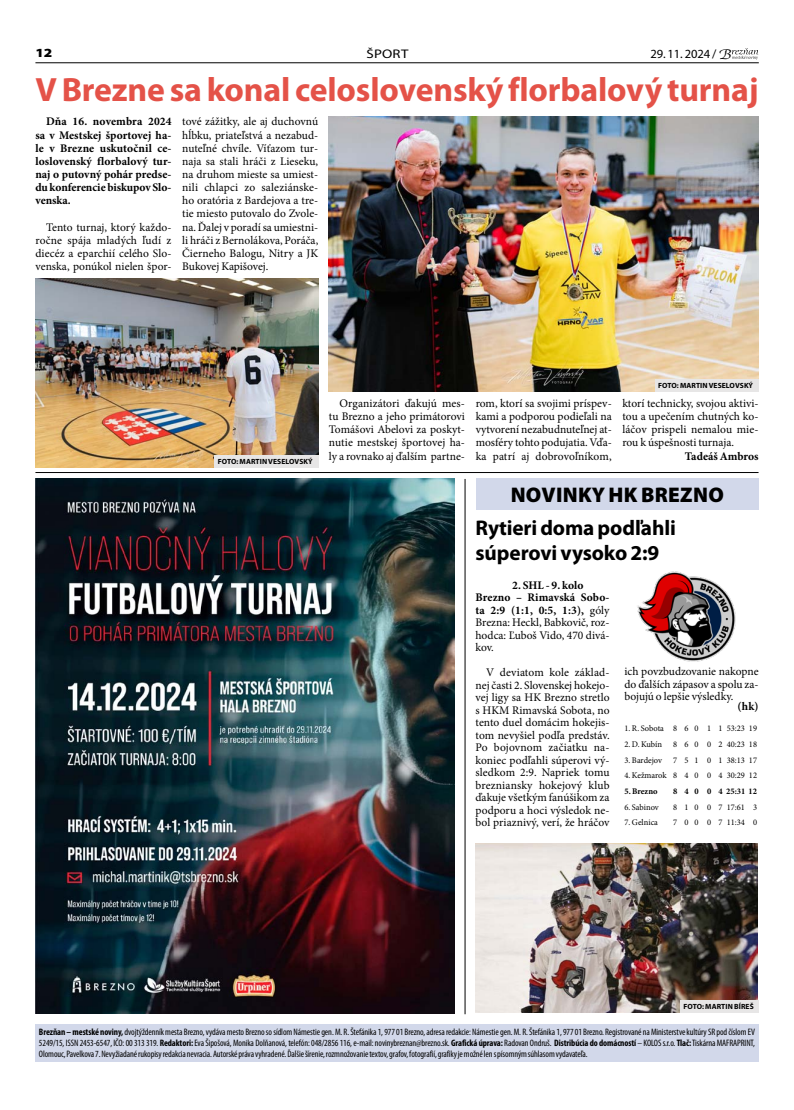
<style>
.page{position:relative;width:794px;height:1110px;background:#fff}
.page>*{position:absolute;margin:0;border:0;box-sizing:border-box;transform-origin:0 0}
.t1{font:700 33.75px "Myriad Pro";letter-spacing:-.005em;color:#e45248}
.t2{font:700 21.25px/25.5px "Myriad Pro";letter-spacing:-.005em;color:#000}
.t3{font:900 21.25px "Myriad Pro";letter-spacing:.015em;color:#000}
.t4{font:12.5px "Myriad Pro";letter-spacing:-.005em;color:#000}
.t5{font:12.5px "Myriad Pro";letter-spacing:-.005em;color:#000;scale:1.19 1}
.t6{font:900 12.5px "Myriad Pro";color:#000;scale:1.19 1}
.t7{font:11.62px/13.1px "Minion Pro";color:#000;text-align:justify}
.t8{font:700 11.62px/13.1px "Minion Pro";letter-spacing:-.005em;color:#000;text-align:justify}
.t9{font:condensed 9.38px/11.2px "Myriad Pro";letter-spacing:-.01em;color:#000;text-align:justify}
.t10{font:8.62px "Minion Pro";color:#000}
.t11{font:700 8.62px "Minion Pro";color:#000}
.t12{font:700 7.5px "Myriad Pro";letter-spacing:.015em;color:#000}
.s1{font-family:"Cerigo Swa Itc TEE";font-style:italic;font-size:13.38px}
.s2{font-weight:700}
</style>
<div class="page">
<hr style="left:35px;top:63px;width:723px;height:1px;background:#000">
<svg style="left:732px;top:48px;width:26px;height:12px"></svg>
<img style="left:476px;top:843px;width:281px;height:169px">
<img style="left:637px;top:571px;width:99px;height:91px">
<div style="left:35px;top:1024px;width:723px;height:37px;background:#d2d8ea"></div>
<img style="left:35px;top:478px;width:419px;height:535px">
<div style="left:680px;top:1000px;width:78px;height:12px;background:#e7e6e6"></div>
<img style="left:329px;top:116px;width:429px;height:275px">
<img style="left:35px;top:278px;width:283px;height:189px">
<div style="left:476px;top:478px;width:282px;height:31px;background:#d2d8ea"></div>
<div style="left:214px;top:455px;width:104px;height:12px;background:#e7e6e6"></div>
<div style="left:654px;top:379px;width:104px;height:12px;background:#e7e6e6"></div>
<hr style="left:465px;top:479px;width:1px;height:534px;background:#000">
<hr style="left:35px;top:472px;width:723px;height:1px;background:#000">
<p class="t5" style="left:366px;top:46px;width:8px">šport</p>
<h1 class="t1" style="left:35px;top:68px;width:724px">V Brezne sa konal celoslovenský florbalový turnaj</h1>
<p class="t6" style="left:35px;top:46px;width:16px">12</p>
<p class="t4" style="left:650px;top:46px;width:83px">29. 11. 2024 / <span class="s1">B</span></p>
<p class="t8" style="left:35px;top:115px;width:138px;text-indent:11px">Dňa 16. novembra 2024 sa v Mestskej športovej ha&shy;le v Brezne uskutočnil ce&shy;loslovenský florbalový tur&shy;naj o putovný pohár predse&shy;du konferencie biskupov Slo&shy;venska.</p>
<p class="t7" style="left:35px;top:220px;width:138px;text-indent:11px">Tento turnaj, ktorý každo&shy;ročne spája mladých ľudí z diecéz a eparchií celého Slo&shy;venska, ponúkol nielen špor-</p>
<p class="t7" style="left:182px;top:115px;width:138px">tové zážitky, ale aj duchovnú hĺbku, priateľstvá a nezabud&shy;nuteľné chvíle. Víťazom tur&shy;naja sa stali hráči z Lieseku, na druhom mieste sa umiest&shy;nili chlapci zo saleziánske&shy;ho oratória z Bardejova a tre&shy;tie miesto putovalo do Zvole&shy;na. Ďalej v poradí sa umiestni&shy;li hráči z Bernolákova, Poráča, Čierneho Balogu, Nitry a JK Bukovej Kapišovej.</p>
<p class="t12" style="left:218px;top:456px;width:96px">FOTO: MARTIN VESELOVSKÝ</p>
<p class="t12" style="left:658px;top:380px;width:96px">FOTO: MARTIN VESELOVSKÝ</p>
<p class="t7" style="left:329px;top:396px;width:138px;text-indent:11px">Organizátori ďakujú mes&shy;tu Brezno a jeho primátorovi Tomášovi Abelovi za poskyt&shy;nutie mestskej športovej ha&shy;ly a rovnako aj ďalším partne-</p>
<p class="t7" style="left:476px;top:396px;width:138px">rom, ktorí sa svojimi príspev&shy;kami a podporou podieľali na vytvorení nezabudnuteľnej at&shy;mosféry tohto podujatia. Vďa&shy;ka patrí aj dobrovoľníkom,</p>
<p class="t7" style="left:622px;top:396px;width:138px">ktorí technicky, svojou aktivi&shy;tou a upečením chutných ko&shy;láčov prispeli nemalou mie&shy;rou k úspešnosti turnaja.</p>
<p class="t8" style="left:685px;top:449px;width:75px">Tadeáš Ambros</p>
<h2 class="t3" style="left:510px;top:482px;width:198px">NOVINKY HK BREZNO</h2>
<h2 class="t2" style="left:475px;top:514px;width:202px">Rytieri doma podľahli súperovi vysoko 2:9</h2>
<p class="t7" style="left:475px;top:578px;width:135px;line-height:12.5px;text-align:left;text-indent:37px"><span class="s2">2. SHL - 9. kolo<br>Brezno – Rimavská Sobo&shy;ta 2:9 (1:1, 0:5, 1:3),</span> góly<br>Brezna: Heckl, Babkovič, roz&shy;hodca: Ľuboš Vido, 470 divá&shy;kov.</p>
<p class="t7" style="left:475px;top:666px;width:136px;line-height:12.5px;text-indent:11px">V deviatom kole základ&shy;nej časti 2. Slovenskej hokejo&shy;vej ligy sa HK Brezno stretlo s HKM Rimavská Sobota, no tento duel domácim hokejis&shy;tom nevyšiel podľa predstáv.<br>Po bojovnom začiatku na&shy;koniec podľahli súperovi vý&shy;sledkom 2:9. Napriek tomu brezniansky hokejový klub ďakuje všetkým fanúšikom za podporu a hoci výsledok ne&shy;bol priaznivý, verí, že hráčov</p>
<p class="t7" style="left:624px;top:665px;width:135px;line-height:12.5px">ich povzbudzovanie nakopne do ďalších zápasov a spolu za&shy;bojujú o lepšie výsledky.</p>
<p class="t8" style="left:737px;top:699px;width:22px">(hk)</p>
<p class="t10" style="left:624px;top:722px;width:134px">1. R. Sobota 8 6 0 1 1 53:23 19</p>
<p class="t10" style="left:624px;top:738px;width:39px">2. D. Kubín</p>
<p class="t10" style="left:673px;top:738px;width:85px">8 6 0 0 240:2318</p>
<p class="t10" style="left:624px;top:753px;width:39px">3. Bardejov</p>
<p class="t10" style="left:673px;top:753px;width:85px">7 5 1 0 138:1317</p>
<p class="t10" style="left:624px;top:769px;width:134px">4. Kežmarok 8 4 0 0 4 30:29 12</p>
<p class="t11" style="left:624px;top:784px;width:35px">5. Brezno</p>
<p class="t11" style="left:673px;top:784px;width:85px">8 4 0 0 425:3112</p>
<p class="t10" style="left:624px;top:800px;width:36px">6. Sabinov</p>
<p class="t10" style="left:673px;top:800px;width:85px">8 10 0 717:61 3</p>
<p class="t10" style="left:624px;top:816px;width:35px">7. Gelnica</p>
<p class="t10" style="left:673px;top:816px;width:85px">7 00 0 711:34 0</p>
<p class="t12" style="left:683px;top:1001px;width:72px">FOTO: MARTIN BÍREŠ</p>
<p class="t9" style="left:39px;top:1025px;width:717px"><span class="s2">Brezňan – mestské noviny,</span> dvojtýždenník mesta Brezno, vydáva mesto Brezno so sídlom Námestie gen. M. R. Štefánika 1, 977 01 Brezno, adresa redakcie: Námestie gen. M. R. Štefánika 1, 977 01 Brezno. Registrované na Ministerstve kultúry SR pod číslom EV 5249/15, ISSN 2453-6547, IČO: 00 313 319. <span class="s2">Redaktori:</span> Eva Šipošová, Monika Dolňanová, telefón: 048/2856 116, e-mail: novinybreznan@brezno.sk. <span class="s2">Grafická úprava:</span> Radovan Ondruš. <span class="s2">Distribúcia do domácností</span> – KOLOS s.r.o. <span class="s2">Tlač:</span> Tiskárna MAFRAPRINT, Olomouc, Pavelkova 7. Nevyžiadané rukopisy redakcia nevracia. Autorské práva vyhradené. Ďalšie šírenie, rozmnožovanie textov, grafov, fotografií, grafiky je možné len s písomným súhlasom vydavateľa.</p>
</div>
